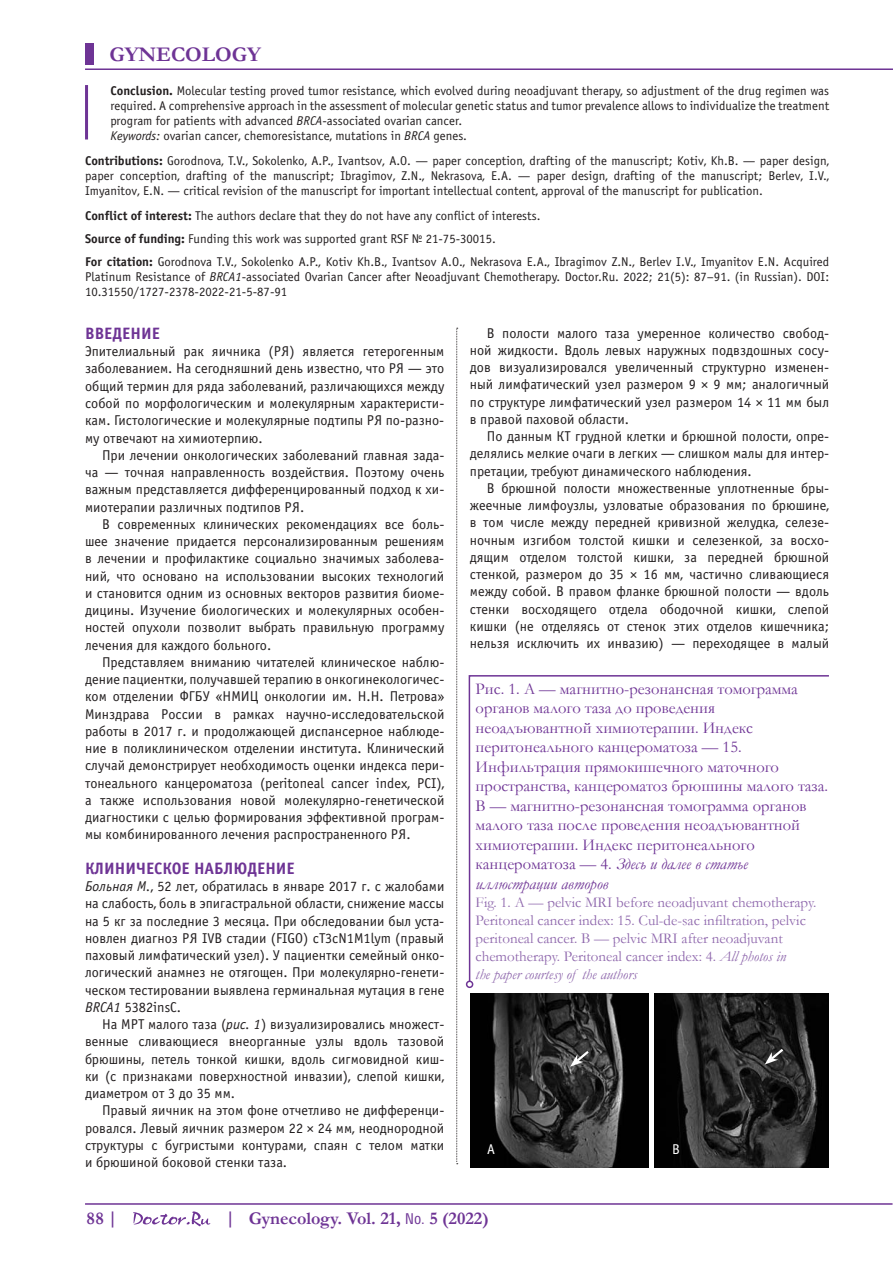
<style>
.page{position:relative;width:893px;height:1263px;background:#fff}
.page>*{position:absolute;margin:0;border:0;box-sizing:border-box;transform-origin:0 0}
.t1{font:700 21px "Garamond";color:#6e3495}
.t2{font:700 18px "Garamond";color:#6e3495}
.t3{font:16.5px/19.5px "Garamond";color:#6e3495}
.t4{font:700 16.5px "Officina Sans C";color:#6e3495}
.t5{font:15px/18px "Garamond";color:#8f68ad}
.t6{font:14.25px/17.2px "Officina Sans C";color:#231f20;text-align:justify}
.t7{font:14.25px "Officina Sans C";color:#fff}
.t8{font:12.75px/15px "Officina Sans C";color:#231f20}
.s1{font-weight:700}
.s2{font-style:italic}
.s3{font-family:"Calibri"}
.s4{font-family:"Helios Cond";font-weight:400;font-size:15px}
</style>
<div class="page">
<div style="left:85px;top:43px;width:9px;height:21px;background:#6e3495"></div>
<hr style="left:85px;top:68px;width:808px;height:2px;background:#6e3495">
<hr style="left:85px;top:1203px;width:807px;height:2px;background:#6e3495">
<svg style="left:133px;top:1211px;width:77px;height:16px"></svg>
<hr style="left:85px;top:85px;width:3px;height:54px;background:#6e3495">
<svg style="left:468px;top:675px;width:361px;height:307px"></svg>
<div style="left:466px;top:980px;width:7px;height:8px;border:2px solid #6e3495;border-radius:50%"></div>
<img style="left:470px;top:994px;width:178px;height:174px">
<img style="left:655px;top:993px;width:174px;height:175px">
<svg style="left:570px;top:1048px;width:21px;height:19px"></svg>
<svg style="left:765px;top:1046px;width:21px;height:18px"></svg>
<svg style="left:456px;top:328px;width:2px;height:836px"></svg>
<h1 class="t1" style="left:109px;top:40px;width:153px">GYNECOLOGY</h1>
<p class="t8" style="left:111px;top:83px;width:720px"><span class="s1">Conclusion.</span> Molecular testing proved tumor resistance, which evolved during neoadjuvant therapy, so adjustment of the drug regimen was required. A comprehensive approach in the assessment of molecular genetic status and tumor prevalence allows to individualize the treatment program for patients with advanced <span class="s2">BRCA</span>-associated ovarian cancer.<br><span class="s2">Keywords:</span> ovarian cancer, chemoresistance, mutations in <span class="s2">BRCA</span> genes.</p>
<p class="t8" style="left:85px;top:153px;width:746px;text-align:justify"><span class="s1">Contributions:</span> Gorodnova, T.V., Sokolenko, A.P., Ivantsov, A.O. — paper conception, drafting of the manuscript; Kotiv, Kh.B. — paper design, paper conception, drafting of the manuscript; Ibragimov, Z.N., Nekrasova, E.A. — paper design, drafting of the manuscript; Berlev, I.V., Imyanitov, E.N. — critical revision of the manuscript for important intellectual content, approval of the manuscript for publication.</p>
<p class="t8" style="left:85px;top:204px;width:746px;line-height:23.2px"><span class="s1">Conflict of interest:</span> The authors declare that they do not have any conflict of interests.<br><span class="s1">Source of funding:</span> Funding this work was supported grant RSF № 21-75-30015.<br><span class="s1">For citation:</span> Gorodnova T.V., Sokolenko A.P., Kotiv Kh.B., Ivantsov A.O., Nekrasova E.A., Ibragimov Z.N., Berlev I.V., Imyanitov E.N. Acquired</p>
<p class="t8" style="left:85px;top:270px;width:746px">Platinum Resistance of <span class="s2">BRCA1</span>-associated Ovarian Cancer after Neoadjuvant Chemotherapy. Doctor.Ru. 2022; 21(5): 87–91. (in Russian). DOI:<br>10.31550/1727-2378-2022-21-5-87-91</p>
<p class="t4" style="left:85px;top:324px;width:76px">ВВЕДЕНИЕ</p>
<p class="t6" style="left:85px;top:343px;width:361px">Эпителиальный рак яичника (РЯ) является гетерогенным заболеванием. На сегодняшний день известно, что РЯ — это общий термин для ряда заболеваний, различающихся между собой по морфологическим и молекулярным характеристи&shy;кам. Гистологические и молекулярные подтипы РЯ по-разно&shy;му отвечают на химиотерпию.</p>
<p class="t6" style="left:85px;top:447px;width:361px;text-indent:17px">При лечении онкологических заболеваний главная зада&shy;ча — точная направленность воздействия. Поэтому очень важным представляется дифференцированный подход к хи&shy;миотерапии различных подтипов РЯ.</p>
<p class="t6" style="left:85px;top:516px;width:361px;text-indent:17px">В современных клинических рекомендациях все боль&shy;шее значение придается персонализированным решениям в лечении и профилактике социально значимых заболева&shy;ний, что основано на использовании высоких технологий и становится одним из основных векторов развития биоме&shy;дицины. Изучение биологических и молекулярных особен&shy;ностей опухоли позволит выбрать правильную программу лечения для каждого больного.</p>
<p class="t6" style="left:85px;top:654px;width:361px;text-indent:17px">Представляем вниманию читателей клиническое наблю&shy;дение пациентки, получавшей терапию в онкогинекологичес&shy;ком отделении ФГБУ «НМИЦ онкологии им. Н.Н. Петрова» Минздрава России в рамках научно-исследовательской работы в 2017 г. и продолжающей диспансерное наблюде&shy;ние в поликлиническом отделении института. Клинический случай демонстрирует необходимость оценки индекса пери&shy;тонеального канцероматоза (peritoneal cancer index, РСI), а также использования новой молекулярно-генетической диагностики с целью формирования эффективной програм&shy;мы комбинированного лечения распространенного РЯ.</p>
<p class="t4" style="left:85px;top:859px;width:211px">КЛИНИЧЕСКОЕ НАБЛЮДЕНИЕ</p>
<p class="t6" style="left:85px;top:878px;width:361px"><span class="s2">Больная М.</span>, 52 лет, обратилась в январе 2017 г. с жалобами на слабость, боль в эпигастральной области, снижение массы на 5 кг за последние 3 месяца. При обследовании был уста&shy;новлен диагноз РЯ IVВ стадии (FIGO) сТ3сN1М1lym (правый паховый лимфатический узел). У пациентки семейный онко&shy;логический анамнез не отягощен. При молекулярно-генети&shy;ческом тестировании выявлена герминальная мутация в гене <span class="s2">BRCA1</span> 5382insC.</p>
<p class="t6" style="left:85px;top:1016px;width:361px;text-indent:17px">На МРТ малого таза (<span class="s2">рис. 1</span>) визуализировались множест&shy;венные сливающиеся внеорганные узлы вдоль тазовой брюшины, петель тонкой кишки, вдоль сигмовидной киш&shy;ки (с признаками поверхностной инвазии), слепой кишки, диаметром от 3 до 35 мм.</p>
<p class="t6" style="left:85px;top:1102px;width:361px;text-indent:17px">Правый яичник на этом фоне отчетливо не дифференци&shy;ровался. Левый яичник размером 22 <span class="s3">×</span> 24 мм, неоднородной структуры с бугристыми контурами, спаян с телом матки и брюшиной боковой стенки таза.</p>
<p class="t6" style="left:470px;top:324px;width:361px;text-indent:17px">В полости малого таза умеренное количество свобод&shy;ной жидкости. Вдоль левых наружных подвздошных сосу&shy;дов визуализировался увеличенный структурно изменен&shy;ный лимфатический узел размером 9 <span class="s3">×</span> 9 мм; аналогичный по структуре лимфатический узел размером 14 <span class="s3">×</span> 11 мм был в правой паховой области.</p>
<p class="t6" style="left:470px;top:428px;width:361px;text-indent:17px">По данным КТ грудной клетки и брюшной полости, опре&shy;делялись мелкие очаги в легких — слишком малы для интер&shy;претации, требуют динамического наблюдения.</p>
<p class="t6" style="left:470px;top:480px;width:361px;text-indent:17px">В брюшной полости множественные уплотненные бры&shy;жеечные лимфоузлы, узловатые образования по брюшине, в том числе между передней кривизной желудка, селезе&shy;ночным изгибом толстой кишки и селезенкой, за восхо&shy;дящим отделом толстой кишки, за передней брюшной стенкой, размером до 35 <span class="s3">×</span> 16 мм, частично сливающиеся между собой. В правом фланке брюшной полости — вдоль стенки восходящего отдела ободочной кишки, слепой кишки (не отделяясь от стенок этих отделов кишечника; нельзя исключить их инвазию) — переходящее в малый</p>
<p class="t3" style="left:476px;top:678px;width:354px">Рис. 1. А — магнитно-резонансная томограмма органов малого таза до проведения неоадъювантной химиотерапии. Индекс перитонеального канцероматоза — 15.<br>Инфильтрация прямокишечного маточного пространства, канцероматоз брюшины малого таза.<br>В — магнитно-резонансная томограмма органов малого таза после проведения неоадъювантной химиотерапии. Индекс перитонеального канцероматоза — 4. <span class="s2">Здесь и далее в статье иллюстрации авторов</span></p>
<p class="t5" style="left:476px;top:892px;width:342px">Fig. 1. А — pelvic MRI before neoadjuvant chemotherapy.<br>Peritoneal cancer index: 15. Cul-de-sac infiltration, pelvic peritoneal cancer. B — pelvic MRI after neoadjuvant chemotherapy. Peritoneal cancer index: 4. <span class="s2">All photos in<br>the paper courtesy of the authors</span></p>
<p class="t7" style="left:487px;top:1141px;width:9px">А</p>
<p class="t7" style="left:672px;top:1141px;width:9px">В</p>
<p class="t2" style="left:86px;top:1206px;width:33px">88|</p>
<p class="t2" style="left:225px;top:1206px;width:265px">| Gynecology. Vol. 21, <span class="s4">No.</span> 5 (2022)</p>
</div>
